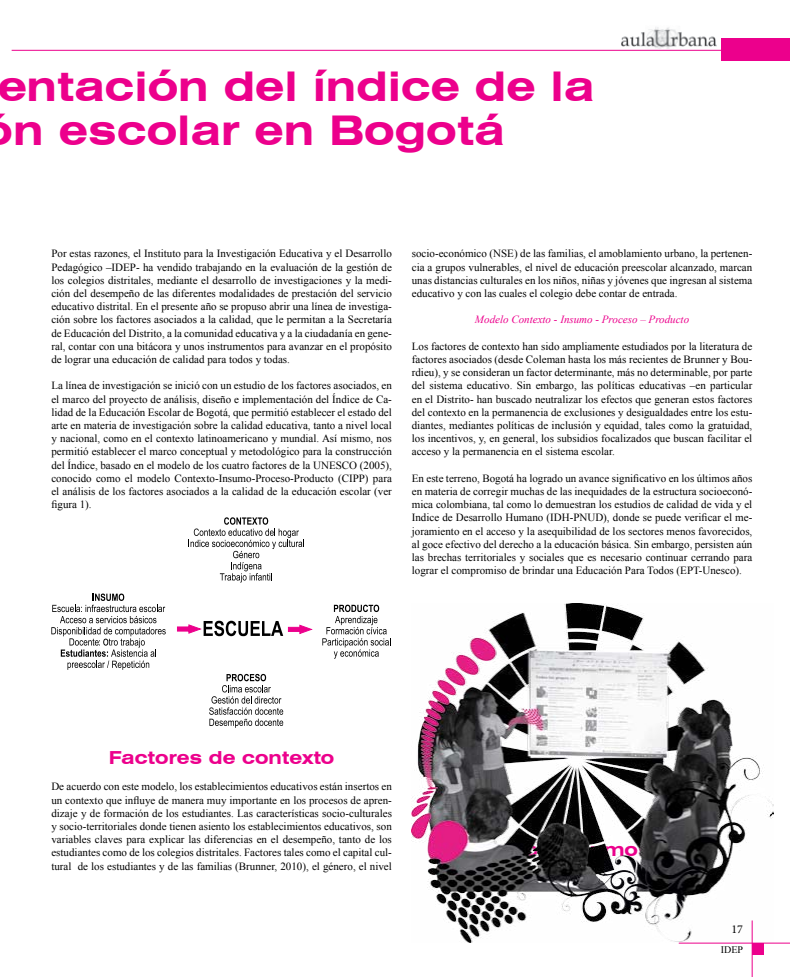
<style>
.page{position:relative;width:790px;height:977px;background:#fff}
.page>*{position:absolute;margin:0;border:0;box-sizing:border-box;transform-origin:0 0}
.t1{font:700 expanded 41px/44px "Swiss 721 BT";color:#ec008c}
.t2{font:700 expanded 18px "Swiss 721 BT";color:#ec008c}
.t3{font:12px "Minion Pro";color:#000}
.t4{font:11px/13.2px "Times New Roman";color:#000;text-align:justify}
.t5{font:italic 11px "Times New Roman";color:#ec008c}
.t6{font:10px "Times New Roman";color:#000}
</style>
<div class="page">
<div style="left:720px;top:38px;width:69px;height:23px;background:#ec008c"></div>
<img style="left:618px;top:27px;width:97px;height:23px">
<hr style="left:12px;top:50px;width:708px;height:1px;background:#ec008c">
<div style="left:752px;top:943px;width:11px;height:12px;background:#ec008c"></div>
<hr style="left:678px;top:942px;width:111px;height:1px;background:#ec008c">
<hr style="left:751px;top:921px;width:1px;height:56px;background:#ec008c">
<svg style="left:188px;top:517px;width:116px;height:65px"></svg>
<svg style="left:322px;top:605px;width:67px;height:54px"></svg>
<svg style="left:209px;top:674px;width:74px;height:54px"></svg>
<svg style="left:177px;top:621px;width:136px;height:15px"></svg>
<img style="left:411px;top:603px;width:361px;height:339px">
<svg style="left:51px;top:593px;width:115px;height:77px"></svg>
<h1 class="t1" style="left:13px;top:64px;width:582px;text-indent:-16px">entación del índice de la n escolar en Bogotá</h1>
<p class="t4" style="left:51px;top:247px;width:342px">Por estas razones, el Instituto para la Investigación Educativa y el Desarrollo Pedagógico –IDEP- ha vendido trabajando en la evaluación de la gestión de los colegios distritales, mediante el desarrollo de investigaciones y la medi&shy;ción del desempeño de las diferentes modalidades de prestación del servicio educativo distrital. En el presente año se propuso abrir una línea de investiga&shy;ción sobre los factores asociados a la calidad, que le permitan a la Secretaría de Educación del Distrito, a la comunidad educativa y a la ciudadanía en gene&shy;ral, contar con una bitácora y unos instrumentos para avanzar en el propósito de lograr una educación de calidad para todos y todas.</p>
<p class="t4" style="left:51px;top:379px;width:342px">La línea de investigación se inició con un estudio de los factores asociados, en el marco del proyecto de análisis, diseño e implementación del Índice de Ca&shy;lidad de la Educación Escolar de Bogotá, que permitió establecer el estado del arte en materia de investigación sobre la calidad educativa, tanto a nivel local y nacional, como en el contexto latinoamericano y mundial. Así mismo, nos permitió establecer el marco conceptual y metodológico para la construcción del Índice, basado en el modelo de los cuatro factores de la UNESCO (2005), conocido como el modelo Contexto-Insumo-Proceso-Producto (CIPP) para el análisis de los factores asociados a la calidad de la educación escolar (ver figura 1).</p>
<p class="t4" style="left:411px;top:247px;width:342px">socio-económico (NSE) de las familias, el amoblamiento urbano, la pertenen&shy;cia a grupos vulnerables, el nivel de educación preescolar alcanzado, marcan unas distancias culturales en los niños, niñas y jóvenes que ingresan al sistema educativo y con las cuales el colegio debe contar de entrada.</p>
<p class="t5" style="left:474px;top:314px;width:215px">Modelo Contexto - Insumo - Proceso – Producto</p>
<p class="t4" style="left:411px;top:339px;width:342px">Los factores de contexto han sido ampliamente estudiados por la literatura de factores asociados (desde Coleman hasta los más recientes de Brunner y Bou&shy;rdieu), y se consideran un factor determinante, más no determinable, por parte del sistema educativo. Sin embargo, las políticas educativas –en particular en el Distrito- han buscado neutralizar los efectos que generan estos factores del contexto en la permanencia de exclusiones y desigualdades entre los estu&shy;diantes, mediantes políticas de inclusión y equidad, tales como la gratuidad, los incentivos, y, en general, los subsidios focalizados que buscan facilitar el acceso y la permanencia en el sistema escolar.</p>
<p class="t4" style="left:411px;top:471px;width:342px">En este terreno, Bogotá ha logrado un avance significativo en los últimos años en materia de corregir muchas de las inequidades de la estructura socioeconó&shy;mica colombiana, tal como lo demuestran los estudios de calidad de vida y el Indice de Desarrollo Humano (IDH-PNUD), donde se puede verificar el me&shy;joramiento en el acceso y la asequibilidad de los sectores menos favorecidos, al goce efectivo del derecho a la educación básica. Sin embargo, persisten aún las brechas territoriales y sociales que es necesario continuar cerrando para lograr el compromiso de brindar una Educación Para Todos (EPT-Unesco).</p>
<h2 class="t2" style="left:109px;top:747px;width:227px">Factores de contexto</h2>
<p class="t4" style="left:51px;top:780px;width:342px">De acuerdo con este modelo, los establecimientos educativos están insertos en un contexto que influye de manera muy importante en los procesos de apren&shy;dizaje y de formación de los estudiantes. Las características socio-culturales y socio-territoriales donde tienen asiento los establecimientos educativos, son variables claves para explicar las diferencias en el desempeño, tanto de los estudiantes como de los colegios distritales. Factores tales como el capital cul&shy;tural de los estudiantes y de las familias (Brunner, 2010), el género, el nivel</p>
<p class="t3" style="left:731px;top:921px;width:13px">17</p>
<p class="t6" style="left:720px;top:943px;width:24px">IDEP</p>
</div>
